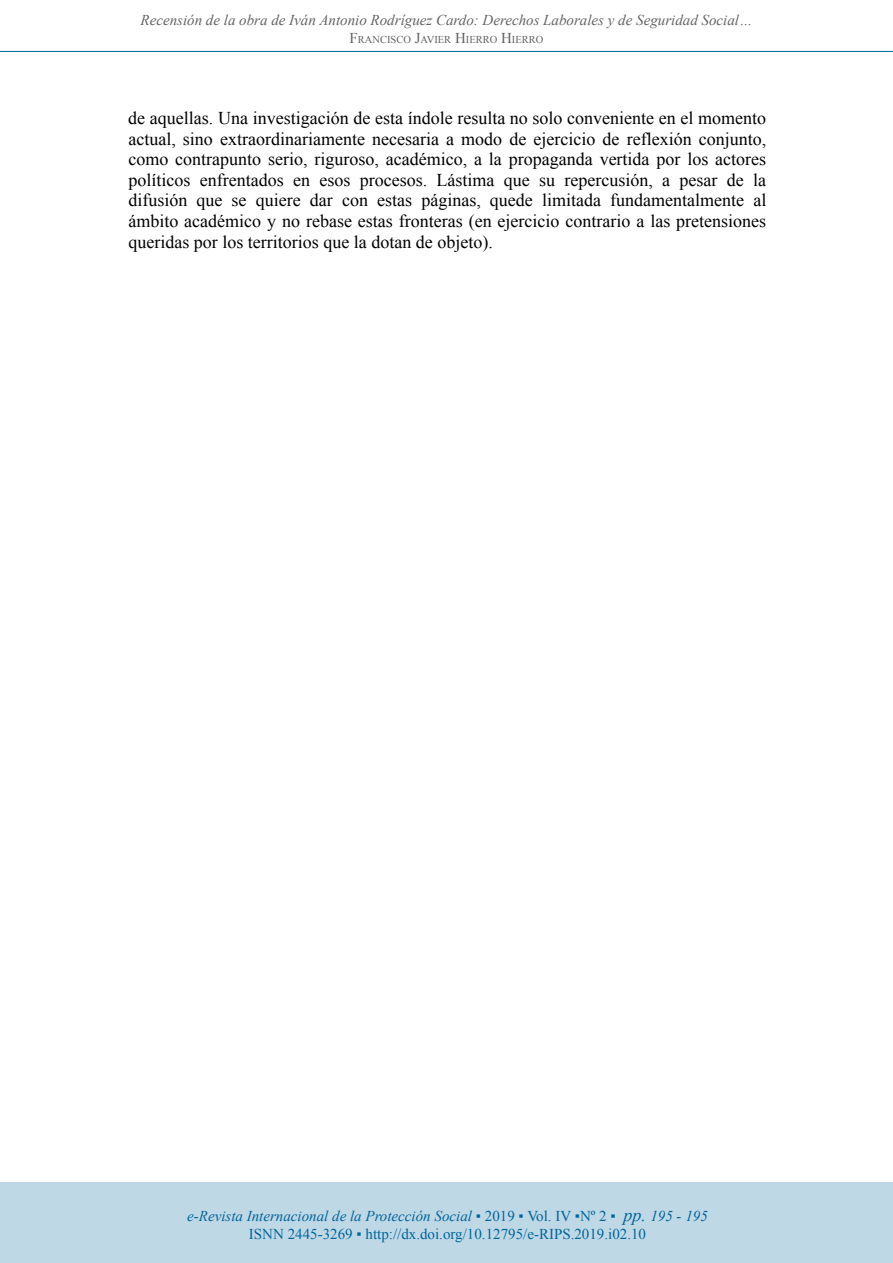
<style>
.page{position:relative;width:893px;height:1263px;background:#fff}
.page>*{position:absolute;margin:0;border:0;box-sizing:border-box;transform-origin:0 0}
.t1{font:18px/20.7px "Times New Roman";color:#000;text-align:justify}
.t2{font:15px/18px "Times New Roman";color:#006599;text-align:center}
.t3{font:italic 15px "Times New Roman";color:#636366}
.t4{font:10.5px "Times New Roman";color:#636366}
.s1{font-size:15px}
.s2{font-style:italic}
.s3{font-style:italic;font-size:18px}
</style>
<div class="page">
<div style="left:0;top:1182px;width:893px;height:81px;background:#bfd8e6"></div>
<hr style="left:0;top:51px;width:893px;height:1px;background:#006599">
<p class="t3" style="left:141px;top:10px;width:613px">Recensión de la obra de Iván Antonio Rodríguez Cardo: Derechos Laborales y de Seguridad Social…</p>
<p class="t4" style="left:350px;top:33px;width:195px"><span class="s1">F</span>RANCISCO <span class="s1">J</span>AVIER <span class="s1">H</span>IERRO <span class="s1">H</span>IERRO</p>
<p class="t1" style="left:128px;top:107px;width:640px">de aquellas. Una investigación de esta índole resulta no solo conveniente en el momento actual, sino extraordinariamente necesaria a modo de ejercicio de reflexión conjunto, como contrapunto serio, riguroso, académico, a la propaganda vertida por los actores políticos enfrentados en esos procesos. Lástima que su repercusión, a pesar de la difusión que se quiere dar con estas páginas, quede limitada fundamentalmente al ámbito académico y no rebase estas fronteras (en ejercicio contrario a las pretensiones queridas por los territorios que la dotan de objeto).</p>
<p class="t2" style="left:187px;top:1206px;width:522px"><span class="s2">e-Revista Internacional de la Protección Social</span> ▪ 2019 ▪ Vol. IV ▪Nº 2 ▪ <span class="s3">pp.</span> <span class="s2">195 - 195<br></span>ISNN 2445-3269 ▪ http://dx.doi.org/10.12795/e-RIPS.2019.i02.10</p>
</div>
